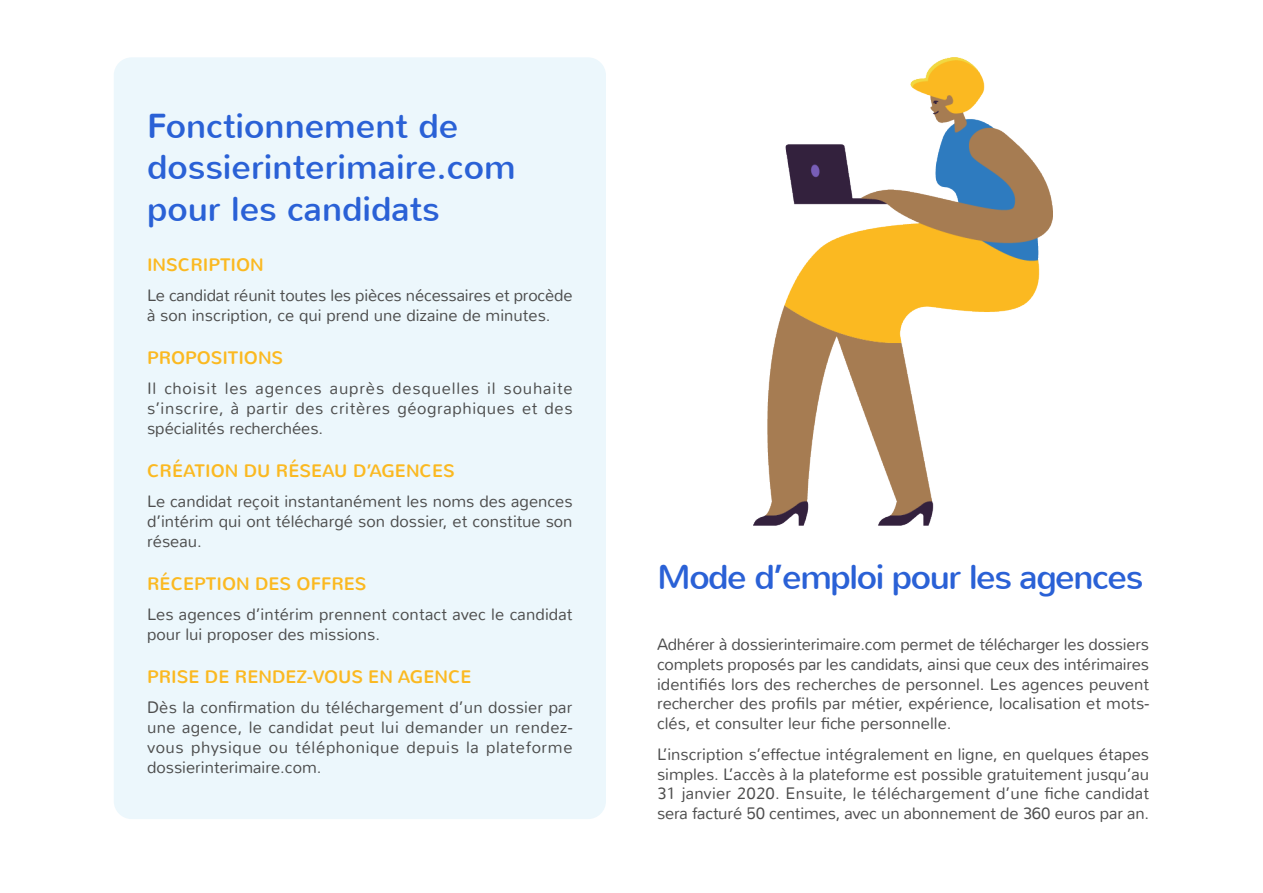
<style>
.page{position:relative;width:1263px;height:893px;background:#fff}
.page>*{position:absolute;margin:0;border:0;box-sizing:border-box;transform-origin:0 0}
.t1{font:34.5px/41.4px "Nunito";color:#2a61d6}
.t2{font:34.5px "Nunito";letter-spacing:-.04em;color:#2a61d6}
.t3{font:18px "Nunito";color:#fbb921}
.Paragraphe{font:300 16.5px/19.8px "Nunito";color:#4d4d4d;text-align:justify}
</style>
<div class="page">
<div style="left:114px;top:57px;width:492px;height:762px;background:#ecf7fc;border-radius:18px"></div>
<img style="left:754px;top:57px;width:298px;height:469px">
<h1 class="t1" style="left:147px;top:106px;width:370px">Fonctionnement de dossierinterimaire.com pour les candidats</h1>
<h2 class="t3" style="left:147px;top:253px;width:118px">INSCRIPTION</h2>
<p class="Paragraphe" style="left:147px;top:286px;width:427px">Le candidat réunit toutes les pièces nécessaires et procède à son inscription, ce qui prend une dizaine de minutes.</p>
<h2 class="t3" style="left:147px;top:346px;width:138px">PROPOSITIONS</h2>
<p class="Paragraphe" style="left:147px;top:379px;width:427px">Il choisit les agences auprès desquelles il souhaite s’inscrire, à partir des critères géographiques et des spécialités recherchées.</p>
<h2 class="t3" style="left:147px;top:459px;width:309px">CRÉATION DU RÉSEAU D’AGENCES</h2>
<p class="Paragraphe" style="left:147px;top:492px;width:427px">Le candidat reçoit instantanément les noms des agences d’intérim qui ont téléchargé son dossier, et constitue son réseau.</p>
<h2 class="t3" style="left:147px;top:572px;width:221px">RÉCEPTION DES OFFRES</h2>
<p class="Paragraphe" style="left:147px;top:605px;width:427px">Les agences d’intérim prennent contact avec le candidat pour lui proposer des missions.</p>
<h2 class="t3" style="left:147px;top:665px;width:326px">PRISE DE RENDEZ-VOUS EN AGENCE</h2>
<p class="Paragraphe" style="left:147px;top:698px;width:427px">Dès la confirmation du téléchargement d’un dossier par une agence, le candidat peut lui demander un rendez&shy;vous physique ou téléphonique depuis la plateforme dossierinterimaire.com.</p>
<h1 class="t2" style="left:657px;top:555px;width:488px">Mode d’emploi pour les agences</h1>
<p class="Paragraphe" style="left:657px;top:635px;width:494px">Adhérer à dossierinterimaire.com permet de télécharger les dossiers complets proposés par les candidats, ainsi que ceux des intérimaires identifiés lors des recherches de personnel. Les agences peuvent rechercher des profils par métier, expérience, localisation et mots&shy;clés, et consulter leur fiche personnelle.</p>
<p class="Paragraphe" style="left:657px;top:744px;width:494px">L’inscription s’effectue intégralement en ligne, en quelques étapes simples. L’accès à la plateforme est possible gratuitement jusqu’au 31 janvier 2020. Ensuite, le téléchargement d’une fiche candidat sera facturé 50 centimes, avec un abonnement de 360 euros par an.</p>
</div>
